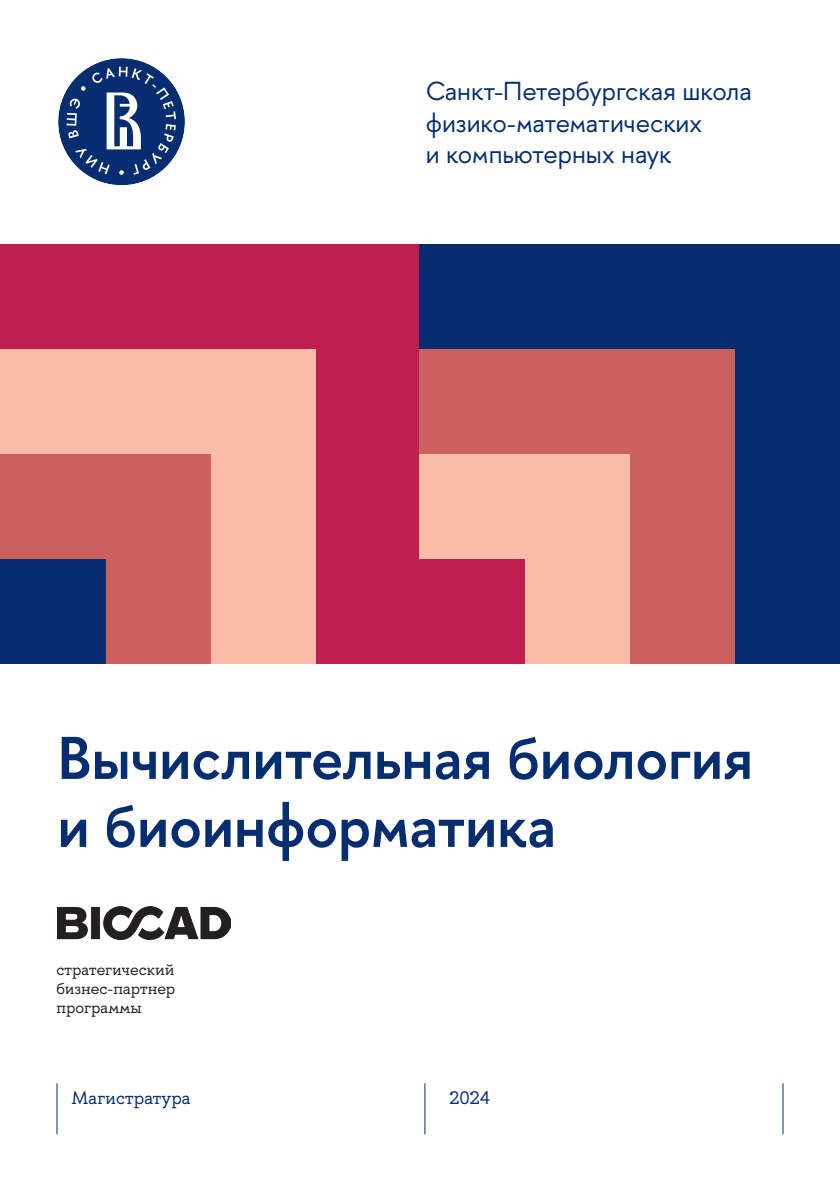
<style>
.page{position:relative;width:840px;height:1191px;background:#fff}
.page>*{position:absolute;margin:0;border:0;box-sizing:border-box;transform-origin:0 0}
.t1{font:600 60px/68px "HSE Sans";color:#052d6f}
.t2{font:26px/31.2px "HSE Sans";color:#052d6f}
.t3{font:18px "HSE Slab";color:#052d6f}
.t4{font:16px/19.2px "HSE Slab";color:#231f20;text-align:justify}
</style>
<div class="page">
<hr style="left:782px;top:1083px;width:1px;height:51px;background:#052d6f">
<hr style="left:56px;top:1083px;width:1px;height:51px;background:#052d6f">
<hr style="left:424px;top:1083px;width:1px;height:51px;background:#052d6f">
<div style="left:0;top:244px;width:420px;height:420px;background:#be1f4e"></div>
<div style="left:0;top:349px;width:315px;height:315px;background:#fabca6"></div>
<div style="left:0;top:454px;width:210px;height:210px;background:#ca615f"></div>
<div style="left:0;top:559px;width:105px;height:105px;background:#052d6f"></div>
<div style="left:419px;top:244px;width:420px;height:420px;background:#052d6f"></div>
<div style="left:419px;top:349px;width:315px;height:315px;background:#ca615f"></div>
<div style="left:419px;top:454px;width:210px;height:210px;background:#fabca6"></div>
<div style="left:419px;top:559px;width:105px;height:105px;background:#be1f4e"></div>
<svg style="left:58px;top:58px;width:127px;height:128px"></svg>
<img style="left:57px;top:906px;width:173px;height:33px">
<p class="t2" style="left:425px;top:76px;width:327px">Санкт-Петербургская школа физико-математических<br>и компьютерных наук</p>
<h1 class="t1" style="left:57px;top:724px;width:696px">Вычислительная биология и биоинформатика</h1>
<p class="t4" style="left:56px;top:959px;width:120px">стратегический бизнес-партнер программы</p>
<p class="t3" style="left:71px;top:1086px;width:121px">Магистратура</p>
<p class="t3" style="left:449px;top:1086px;width:42px">2024</p>
</div>
